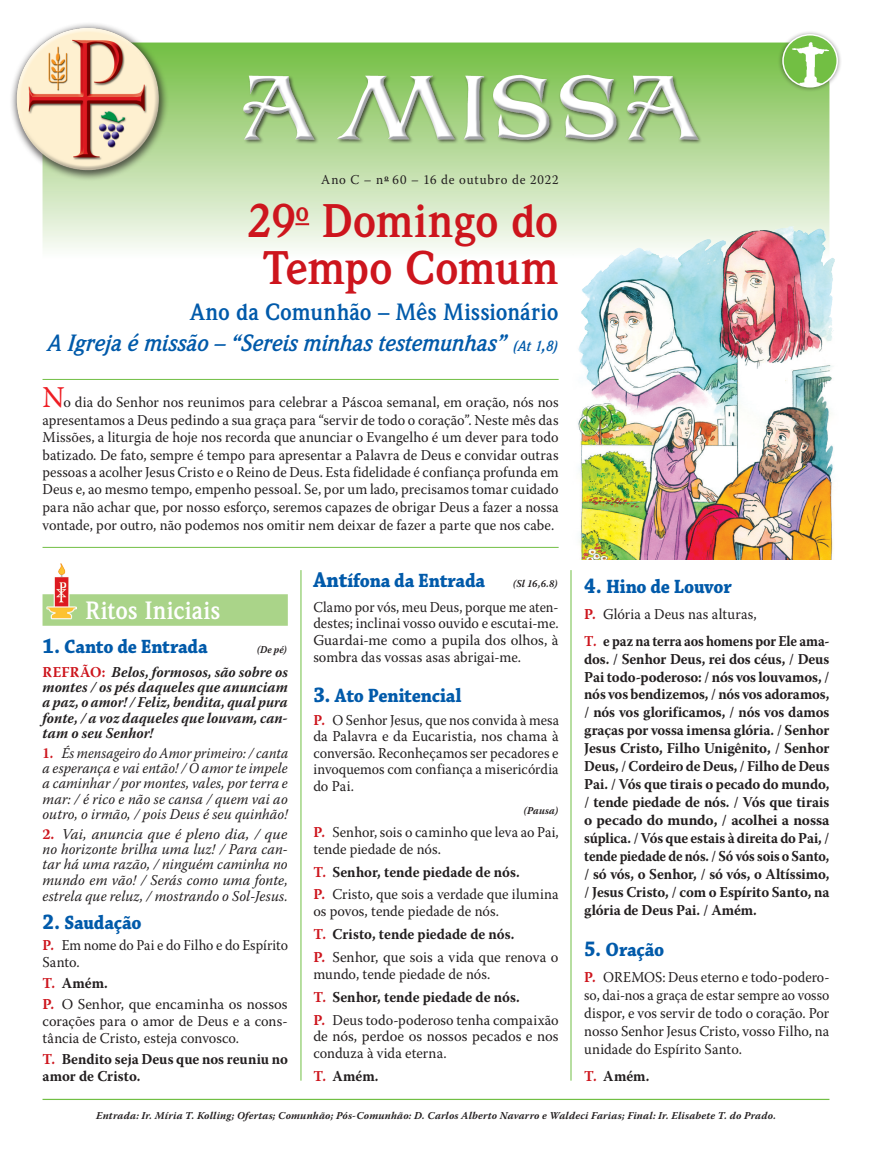
<style>
.page{position:relative;width:872px;height:1170px;background:#fff}
.page>*{position:absolute;margin:0;border:0;box-sizing:border-box;transform-origin:0 0}
.Título_da_Missa_maio{font:700 48px/46.7px "Weidemann IT Cby BT";letter-spacing:-.015em;color:#cd151d;text-align:center;scale:.95 1}
.Divisões{font:700 25.5px "Weidemann IT Cby BT";color:#fff;scale:.95 1}
.Título_da_Missa_meno{font:italic 700 24px "Weidemann IT Cby BT";letter-spacing:-.015em;color:#015aaa;scale:.92 1}
.Título_da_Missa_meno-2{font:700 24px "Weidemann IT Cby BT";letter-spacing:-.005em;color:#015aaa;scale:.95 1}
.Itens{font:700 20.25px "Chaparral Pro";letter-spacing:-.01em;color:#015aaa;scale:.91 1}
.Box_Início{font:15px/17.5px "Warnock Pro";letter-spacing:.005em;color:#231f20;text-align:justify;scale:.95 1}
.Texto_TODOS{font:700 15px/17.9px "Warnock Pro";color:#231f20;text-align:justify;scale:.91 1}
.Texto_NORMAL{font:15px/17.9px "Warnock Pro";letter-spacing:.005em;color:#231f20;scale:.93 1}
.Texto_CANTOS{font:italic 15px/15.3px "Warnock Pro";letter-spacing:.005em;color:#231f20;text-align:justify;scale:.9 1}
.Texto_NORMAL-2{font:15px/16.5px "Warnock Pro";letter-spacing:.005em;color:#231f20;scale:.95 1}
.Texto_TODOS-2{font:700 15px/16.8px "Warnock Pro";color:#231f20;scale:.95 1}
.Texto_NORMAL-3{font:15px/16.8px "Warnock Pro";letter-spacing:.005em;color:#231f20;text-align:justify}
.Texto_REFRÃO{font:italic 700 15px/15.3px "Warnock Pro";letter-spacing:.005em;color:#231f20;text-align:justify;scale:.95 1}
.Texto_NORMAL-4{font:15px/16.5px "Warnock Pro";letter-spacing:.005em;color:#231f20;text-align:justify;scale:.92 1}
.Texto_NORMAL_sem_lei{font:15px/16.5px "Warnock Pro";letter-spacing:.005em;color:#231f20;text-align:justify;scale:.92 1}
.Texto_CANTOS-2{font:italic 15px/15.3px "Warnock Pro";letter-spacing:.005em;color:#231f20;text-align:justify}
.Texto_NORMAL-5{font:15px/16.5px "Warnock Pro";letter-spacing:.005em;color:#231f20;scale:.94 1}
.Texto_CANTOS-3{font:italic 15px "Warnock Pro";letter-spacing:.005em;color:#231f20;scale:.95 1}
.Data{font:13.5px "Warnock Pro";letter-spacing:.06em;color:#231f20;scale:.95 1}
.Crédito_das_Músicas{font:italic 700 10.5px "Warnock Pro";letter-spacing:.02em;color:#231f20}
.Itens-2{font:italic 700 10.5px "Warnock Pro";letter-spacing:.01em;color:#231f20;scale:.95 1}
.Texto_NORMAL-6{font:italic 700 10.5px "Warnock Pro";letter-spacing:.02em;color:#231f20;scale:.95 1}
.Itens-3{font:italic 700 10.5px "Warnock Pro";letter-spacing:.01em;color:#231f20;scale:.91 1}
.s1{font-size:15px}
.s2{font-size:30px;color:#ee1d23}
.s3{font-size:22.5px}
.s4{font-style:normal;color:#cd151d}
.s5{font-weight:700;font-style:normal;color:#cd151d}
.s6{font-weight:700;color:#cd151d}
.s7{color:#cd151d}
</style>
<div class="page">
<svg style="left:43px;top:43px;width:786px;height:206px;background:#bbdda2"></svg>
<img style="left:237px;top:69px;width:466px;height:77px">
<div style="left:777px;top:30px;width:65px;height:62px;background:#231f20;opacity:.5"></div>
<svg style="left:783px;top:35px;width:54px;height:52px"></svg>
<img style="left:783px;top:42px;width:54px;height:45px">
<div style="left:782px;top:34px;width:56px;height:53px;border:2px solid #fff;border-radius:50%"></div>
<img style="left:11px;top:23px;width:162px;height:158px">
<div style="left:43px;top:594px;width:245px;height:31px;background:#aad489"></div>
<img style="left:47px;top:563px;width:30px;height:56px">
<svg style="left:295px;top:223px;width:14px;height:2px"></svg>
<hr style="left:43px;top:379px;width:515px;height:1px;background:#71bf44">
<hr style="left:43px;top:547px;width:515px;height:1px;background:#71bf44">
<hr style="left:43px;top:1098px;width:786px;height:1px;background:#71bf44">
<hr style="left:570px;top:570px;width:1px;height:510px;background:#71bf44">
<img style="left:571px;top:185px;width:264px;height:374px">
<hr style="left:300px;top:570px;width:1px;height:510px;background:#71bf44">
<p class="Data" style="left:321px;top:172px;width:251px">Ano C – n<sup>o</sup> 60 – 16 de outubro de 2022</p>
<p class="Título_da_Missa_maio" style="left:248px;top:196px;width:329px">29<sup>o</sup> Domingo do<br>Tempo Comum</p>
<p class="Título_da_Missa_meno-2" style="left:190px;top:296px;width:389px">Ano da Comunhão – Mês Missionário</p>
<p class="Título_da_Missa_meno" style="left:48px;top:328px;width:556px">A Igreja é missão – “Sereis minhas testemunhas” <span class="s1">(At 1,8)</span></p>
<p class="Box_Início" style="left:43px;top:393px;width:545px"><span class="s2">N</span>o dia do Senhor nos reunimos para celebrar a Páscoa semanal, em oração, nós nos apresentamos a Deus pedindo a sua graça para “servir de todo o coração”. Neste mês das Missões, a liturgia de hoje nos recorda que anunciar o Evangelho é um dever para todo batizado. De fato, sempre é tempo para apresentar a Palavra de Deus e convidar outras pessoas a acolher Jesus Cristo e o Reino de Deus. Esta fidelidade é confiança profunda em Deus e, ao mesmo tempo, empenho pessoal. Se, por um lado, precisamos tomar cuidado para não achar que, por nosso esforço, seremos capazes de obrigar Deus a fazer a nossa vontade, por outro, não podemos nos omitir nem deixar de fazer a parte que nos cabe.</p>
<p class="Divisões" style="left:85px;top:594px;width:144px">Ritos Iniciais</p>
<p class="Itens" style="left:43px;top:634px;width:183px"><span class="s3">1.</span> Canto de Entrada</p>
<p class="Itens-3" style="left:257px;top:643px;width:34px">(De pé)</p>
<p class="Texto_REFRÃO" style="left:43px;top:664px;width:260px"><span class="s4">REFRÃO:</span> Belos, formosos, são sobre os montes / os pés daqueles que anunciam a paz, o amor! / Feliz, bendita, qual pura fonte, / a voz daqueles que louvam, can&shy;tam o seu Senhor!</p>
<p class="Texto_CANTOS" style="left:43px;top:744px;width:275px"><span class="s5">1.</span> És mensageiro do Amor primeiro: / canta a esperança e vai então! / O amor te impele a caminhar / por montes, vales, por terra e mar: / é rico e não se cansa / quem vai ao outro, o irmão, / pois Deus é seu quinhão!</p>
<p class="Texto_CANTOS-2" style="left:43px;top:825px;width:247px"><span class="s5">2.</span> Vai, anuncia que é pleno dia, / que no horizonte brilha uma luz! / Para can&shy;tar há uma razão, / ninguém caminha no mundo em vão! / Serás como uma fonte,</p>
<p class="Texto_CANTOS-3" style="left:43px;top:887px;width:260px">estrela que reluz, / mostrando o Sol-Jesus.</p>
<p class="Itens" style="left:43px;top:910px;width:110px"><span class="s3">2.</span> Saudação</p>
<p class="Texto_NORMAL" style="left:43px;top:936px;width:266px;line-height:16.8px"><span class="s6">P.</span> Em nome do Pai e do Filho e do Espírito<br>Santo.</p>
<p class="Texto_TODOS-2" style="left:43px;top:974px;width:70px"><span class="s7">T.</span> Amém.</p>
<p class="Texto_NORMAL-3" style="left:43px;top:995px;width:247px"><span class="s6">P.</span> O Senhor, que encaminha os nossos corações para o amor de Deus e a cons&shy;tância de Cristo, esteja convosco.</p>
<p class="Texto_TODOS-2" style="left:43px;top:1050px;width:260px"><span class="s7">T.</span> Bendito seja Deus que nos reuniu no amor de Cristo.</p>
<p class="Itens" style="left:313px;top:568px;width:190px"><span class="s3">Ant</span>ífona da Entrada</p>
<p class="Itens-2" style="left:513px;top:577px;width:48px">(Sl 16,6.8)</p>
<p class="Texto_NORMAL_sem_lei" style="left:313px;top:598px;width:268px">Clamo por vós, meu Deus, porque me aten&shy;destes; inclinai vosso ouvido e escutai-me.<br>Guardai-me como a pupila dos olhos, à sombra das vossas asas abrigai-me.</p>
<p class="Itens" style="left:313px;top:683px;width:164px"><span class="s3">3.</span> Ato Penitencial</p>
<p class="Texto_NORMAL-4" style="left:313px;top:711px;width:268px"><span class="s6">P.</span> O Senhor Jesus, que nos convida à mesa da Palavra e da Eucaristia, nos chama à conversão. Reconheçamos ser pecadores e invoquemos com confiança a misericórdia do Pai.</p>
<p class="Texto_NORMAL-6" style="left:524px;top:804px;width:38px">(Pausa)</p>
<p class="Texto_NORMAL-5" style="left:313px;top:823px;width:263px"><span class="s6">P.</span> Senhor, sois o caminho que leva ao Pai, tende piedade de nós.</p>
<p class="Texto_TODOS-2" style="left:313px;top:862px;width:219px"><span class="s7">T.</span> Senhor, tende piedade de nós.</p>
<p class="Texto_NORMAL-2" style="left:313px;top:886px;width:260px"><span class="s6">P.</span> Cristo, que sois a verdade que ilumina os povos, tende piedade de nós.</p>
<p class="Texto_TODOS-2" style="left:313px;top:925px;width:213px"><span class="s7">T.</span> Cristo, tende piedade de nós.</p>
<p class="Texto_NORMAL-3" style="left:313px;top:948px;width:247px"><span class="s6">P.</span> Senhor, que sois a vida que renova o mundo, tende piedade de nós.</p>
<p class="Texto_TODOS-2" style="left:313px;top:987px;width:219px"><span class="s7">T.</span> Senhor, tende piedade de nós.</p>
<p class="Texto_NORMAL-2" style="left:313px;top:1010px;width:260px;text-align:justify"><span class="s6">P.</span> Deus todo-poderoso tenha compaixão de nós, perdoe os nossos pecados e nos conduza à vida eterna.</p>
<p class="Texto_TODOS-2" style="left:313px;top:1066px;width:70px"><span class="s7">T.</span> Amém.</p>
<p class="Itens" style="left:584px;top:574px;width:164px"><span class="s3">4.</span> Hino de Louvor</p>
<p class="Texto_NORMAL-2" style="left:584px;top:605px;width:183px"><span class="s6">P.</span> Glória a Deus nas alturas,</p>
<p class="Texto_TODOS" style="left:584px;top:631px;width:271px"><span class="s7">T.</span> e paz na terra aos homens por Ele ama&shy;dos. / Senhor Deus, rei dos céus, / Deus Pai todo-poderoso: / nós vos louvamos, / nós vos bendizemos, / nós vos adoramos, / nós vos glorificamos, / nós vos damos graças por vossa imensa glória. / Senhor Jesus Cristo, Filho Unigênito, / Senhor Deus, / Cordeiro de Deus, / Filho de Deus Pai. / Vós que tirais o pecado do mundo, / tende piedade de nós. / Vós que tirais o pecado do mundo, / acolhei a nossa súplica. / Vós que estais à direita do Pai, / tende piedade de nós. / Só vós sois o Santo, / só vós, o Senhor, / só vós, o Altíssimo, / Jesus Cristo, / com o Espírito Santo, na glória de Deus Pai. / Amém.</p>
<p class="Itens" style="left:584px;top:937px;width:89px"><span class="s3">5.</span> Oração</p>
<p class="Texto_NORMAL" style="left:584px;top:968px;width:265px;text-align:justify"><span class="s6">P.</span> OREMOS: Deus eterno e todo-podero&shy;so, dai-nos a graça de estar sempre ao vosso dispor, e vos servir de todo o coração. Por nosso Senhor Jesus Cristo, vosso Filho, na unidade do Espírito Santo.</p>
<p class="Texto_TODOS-2" style="left:584px;top:1066px;width:70px"><span class="s7">T.</span> Amém.</p>
<p class="Crédito_das_Músicas" style="left:96px;top:1109px;width:681px">Entrada: Ir. Míria T. Kolling; Ofertas; Comunhão; Pós-Comunhão: D. Carlos Alberto Navarro e Waldeci Farias; Final: Ir. Elisabete T. do Prado.</p>
</div>
